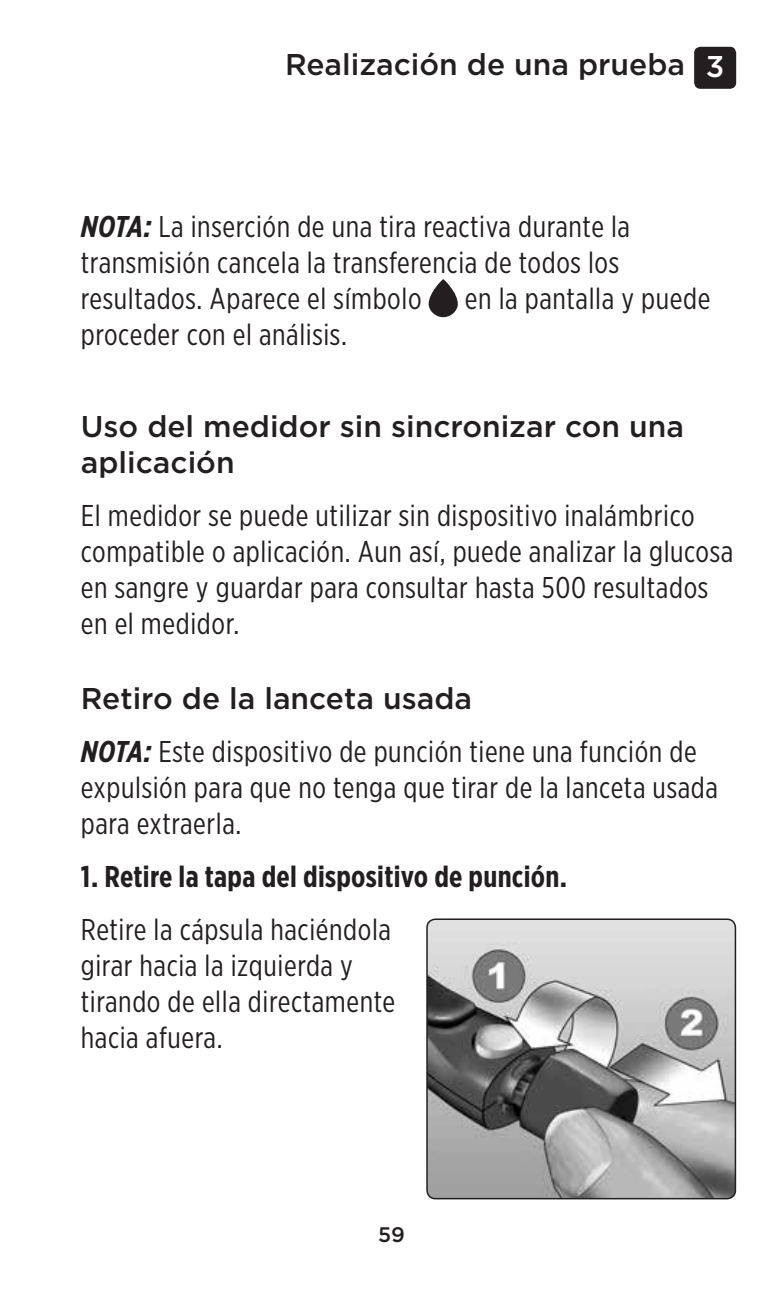
<style>
.page{position:relative;width:783px;height:1293px;background:#fff}
.page>*{position:absolute;margin:0;border:0;box-sizing:border-box;transform-origin:0 0}
.t1{font:30px/36px "Gotham X Narrow";letter-spacing:.02em;color:#231f20}
.t2{font:500 30px/36px "Gotham";color:#231f20}
.t3{font:700 30px "Gotham X Narrow";letter-spacing:.01em;color:#231f20}
.t4{font:500 21px "Gotham";color:#231f20}
.s1{color:#fff}
.s2{font-weight:700;font-style:italic}
</style>
<div class="page">
<div style="left:694px;top:47px;width:42px;height:42px;background:#231f20;border-radius:6px"></div>
<img style="left:427px;top:921px;width:308px;height:277px">
<div style="left:426px;top:918px;width:310px;height:281px;border:2px solid #231f20;border-radius:9px"></div>
<svg style="left:428px;top:279px;width:29px;height:38px"></svg>
<p class="t2" style="left:285px;top:46px;width:441px">Realización de una prueba <span class="s1">3</span></p>
<p class="t1" style="left:81px;top:208px;width:550px"><span class="s2">NOTA:</span> La inserción de una tira reactiva durante la transmisión cancela la transferencia de todos los resultados. Aparece el símbolo</p>
<p class="t1" style="left:465px;top:280px;width:247px">en la pantalla y puede</p>
<p class="t1" style="left:81px;top:316px;width:267px">proceder con el análisis.</p>
<p class="t2" style="left:81px;top:407px;width:604px">Uso del medidor sin sincronizar con una aplicación</p>
<p class="t1" style="left:81px;top:496px;width:654px">El medidor se puede utilizar sin dispositivo inalámbrico compatible o aplicación. Aun así, puede analizar la glucosa en sangre y guardar para consultar hasta 500 resultados en el medidor.</p>
<p class="t2" style="left:81px;top:680px;width:392px">Retiro de la lanceta usada</p>
<p class="t1" style="left:81px;top:733px;width:638px"><span class="s2">NOTA:</span> Este dispositivo de punción tiene una función de expulsión para que no tenga que tirar de la lanceta usada para extraerla.</p>
<p class="t3" style="left:81px;top:858px;width:487px">1. Retire la tapa del dispositivo de punción.</p>
<p class="t1" style="left:81px;top:911px;width:316px">Retire la cápsula haciéndola girar hacia la izquierda y tirando de ella directamente hacia afuera.</p>
<p class="t4" style="left:378px;top:1220px;width:28px">59</p>
</div>
